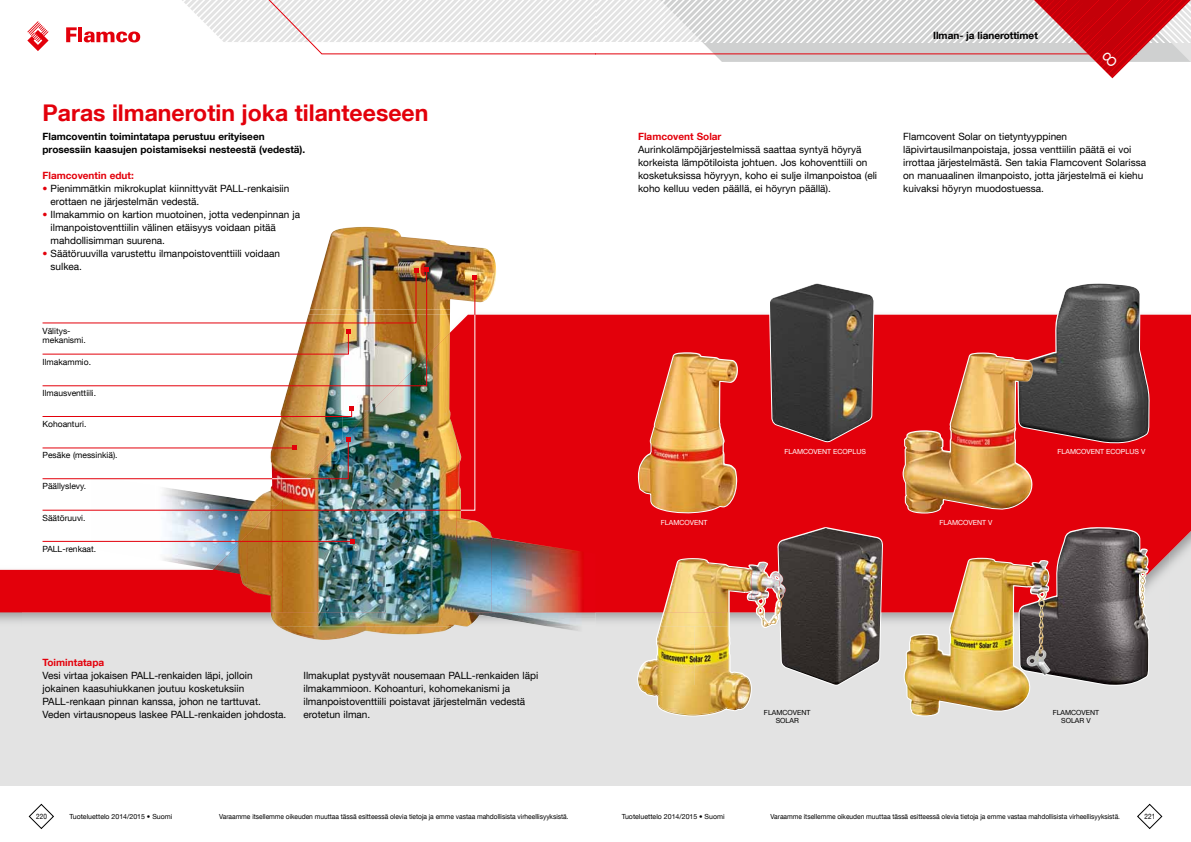
<style>
.page{position:relative;width:1191px;height:842px;background:#fff}
.page>*{position:absolute;margin:0;border:0;box-sizing:border-box;transform-origin:0 0}
.t1{font:700 23px "Helvetica Neue LT Com";color:#e3000b}
.t2{font:10px/13px "Helvetica Neue LT Com";color:#000}
.t3{font:700 10px/13px "Helvetica Neue LT Com";color:#000}
.t4{font:700 10px "Helvetica Neue LT Com";color:#e3000b}
.t5{font:8.5px/9.5px "Helvetica Neue LT Com";color:#000}
.t6{font:7.5px "Helvetica Neue LT Com";color:#000;scale:.85 1}
.t7{font:7px "Helvetica Neue LT Com";letter-spacing:-.005em;color:#000;scale:.95 1}
.t8{font:7px/7.8px "Helvetica Neue LT Com";letter-spacing:-.005em;color:#000;text-align:center}
.t9{font:7px "Helvetica Neue LT Com";color:#fff}
.s1{color:#e3000b}
</style>
<div class="page">
<svg style="left:1137px;top:804px;width:25px;height:25px"></svg>
<svg style="left:29px;top:804px;width:25px;height:25px"></svg>
<svg style="left:27px;top:21px;width:22px;height:30px"></svg>
<svg style="left:66px;top:27px;width:11px;height:15px"></svg>
<hr style="left:78px;top:27px;width:4px;height:15px;background:#e3000b">
<div style="left:0;top:485px;width:1191px;height:300px;background:#e3e3e3"></div>
<img style="left:472px;top:612px;width:164px;height:14px">
<svg style="left:0;top:315px;width:1191px;height:297px;background:#e62933"></svg>
<svg style="left:770px;top:300px;width:105px;height:143px"></svg>
<svg style="left:636px;top:312px;width:103px;height:405px;background:#e3121c"></svg>
<svg style="left:637px;top:527px;width:246px;height:189px"></svg>
<svg style="left:904px;top:312px;width:247px;height:404px"></svg>
<img style="left:770px;top:283px;width:103px;height:159px">
<img style="left:639px;top:353px;width:98px;height:160px">
<img style="left:778px;top:528px;width:104px;height:157px">
<img style="left:639px;top:626px;width:111px;height:88px">
<img style="left:673px;top:612px;width:105px;height:14px">
<img style="left:665px;top:560px;width:86px;height:52px">
<img style="left:751px;top:564px;width:29px;height:36px">
<img style="left:670px;top:559px;width:109px;height:31px">
<img style="left:638px;top:590px;width:35px;height:123px">
<img style="left:758px;top:590px;width:21px;height:33px">
<img style="left:708px;top:653px;width:43px;height:61px">
<img style="left:672px;top:712px;width:36px;height:3px">
<img style="left:779px;top:574px;width:6px;height:37px">
<img style="left:1018px;top:283px;width:130px;height:159px">
<img style="left:903px;top:353px;width:130px;height:159px">
<img style="left:1019px;top:528px;width:129px;height:157px">
<img style="left:904px;top:560px;width:147px;height:155px">
<img style="left:321px;top:227px;width:144px;height:49px">
<img style="left:465px;top:246px;width:31px;height:56px">
<img style="left:278px;top:626px;width:300px;height:14px">
<img style="left:271px;top:612px;width:201px;height:14px">
<img style="left:235px;top:511px;width:13px;height:24px">
<img style="left:92px;top:511px;width:143px;height:58px">
<img style="left:387px;top:511px;width:69px;height:101px">
<img style="left:352px;top:511px;width:35px;height:101px">
<img style="left:317px;top:511px;width:35px;height:101px">
<img style="left:283px;top:511px;width:34px;height:101px">
<img style="left:456px;top:439px;width:35px;height:173px">
<img style="left:248px;top:511px;width:35px;height:101px">
<img style="left:213px;top:535px;width:35px;height:53px">
<img style="left:491px;top:535px;width:35px;height:77px">
<img style="left:526px;top:543px;width:69px;height:69px">
<svg style="left:319px;top:269px;width:109px;height:7px"></svg>
<svg style="left:425px;top:268px;width:4px;height:4px"></svg>
<img style="left:42px;top:276px;width:434px;height:235px">
<svg style="left:473px;top:275px;width:4px;height:4px"></svg>
<hr style="left:43px;top:541px;width:309px;height:1px;background:#e3000b">
<svg style="left:350px;top:539px;width:4px;height:4px"></svg>
<svg style="left:42px;top:406px;width:312px;height:11px"></svg>
<svg style="left:460px;top:314px;width:16px;height:197px;background:#e5161f"></svg>
<hr style="left:272px;top:478px;width:39px;height:1px;background:#fff">
<svg style="left:84px;top:0;width:1107px;height:78px"></svg>
<h1 class="t1" style="left:43px;top:99px;width:387px">Paras ilmanerotin joka tilanteeseen</h1>
<p class="t3" style="left:43px;top:130px;width:264px">Flamcoventin toimintatapa perustuu erityiseen prosessiin kaasujen poistamiseksi nesteestä (vedestä).</p>
<p class="t4" style="left:43px;top:169px;width:93px">Flamcoventin edut:</p>
<p class="t2" style="left:51px;top:182px;width:240px;text-indent:-8px"><span class="s1">•</span> Pienimmätkin mikrokuplat kiinnittyvät PALL-renkaisiin erottaen ne järjestelmän vedestä.</p>
<p class="t2" style="left:51px;top:208px;width:251px;text-indent:-8px"><span class="s1">•</span> Ilmakammio on kartion muotoinen, jotta vedenpinnan ja ilmanpoistoventtiilin välinen etäisyys voidaan pitää mahdollisimman suurena.</p>
<p class="t2" style="left:51px;top:247px;width:231px;text-indent:-8px"><span class="s1">•</span> Säätöruuvilla varustettu ilmanpoistoventtiili voidaan sulkea.</p>
<p class="t5" style="left:43px;top:326px;width:45px">Välitys&shy;mekanismi.</p>
<p class="t5" style="left:43px;top:357px;width:50px">Ilmakammio.</p>
<p class="t5" style="left:43px;top:388px;width:55px">Ilmausventtiili.</p>
<p class="t5" style="left:43px;top:419px;width:45px">Kohoanturi.</p>
<p class="t5" style="left:43px;top:450px;width:77px">Pesäke (messinkiä).</p>
<p class="t5" style="left:43px;top:481px;width:45px">Päällyslevy.</p>
<p class="t5" style="left:43px;top:513px;width:44px">Säätöruuvi.</p>
<p class="t5" style="left:43px;top:544px;width:55px">PALL-renkaat.</p>
<p class="t4" style="left:43px;top:656px;width:63px">Toimintatapa</p>
<p class="t2" style="left:43px;top:669px;width:245px">Vesi virtaa jokaisen PALL-renkaiden läpi, jolloin jokainen kaasuhiukkanen joutuu kosketuksiin PALL-renkaan pinnan kanssa, johon ne tarttuvat.<br>Veden virtausnopeus laskee PALL-renkaiden johdosta.</p>
<p class="t2" style="left:303px;top:669px;width:236px">Ilmakuplat pystyvät nousemaan PALL-renkaiden läpi ilmakammioon. Kohoanturi, kohomekanismi ja ilmanpoistoventtiili poistavat järjestelmän vedestä erotetun ilman.</p>
<p class="t6" style="left:36px;top:811px;width:14px">220</p>
<p class="t8" style="left:69px;top:813px;width:104px">Tuoteluettelo 2014/2015 • Suomi</p>
<p class="t7" style="left:219px;top:812px;width:369px">Varaamme itsellemme oikeuden muuttaa tässä esitteessä olevia tietoja ja emme vastaa mahdollisista virheellisyyksistä.</p>
<p class="t3" style="left:933px;top:29px;width:106px">Ilman- ja lianerottimet</p>
<p class="t4" style="left:638px;top:130px;width:85px">Flamcovent Solar</p>
<p class="t2" style="left:638px;top:143px;width:240px">Aurinkolämpöjärjestelmissä saattaa syntyä höyryä korkeista lämpötiloista johtuen. Jos kohoventtiili on kosketuksissa höyryyn, koho ei sulje ilmanpoistoa (eli koho kelluu veden päällä, ei höyryn päällä).</p>
<p class="t2" style="left:903px;top:130px;width:244px">Flamcovent Solar on tietyntyyppinen läpivirtausilmanpoistaja, jossa venttiilin päätä ei voi irrottaa järjestelmästä. Sen takia Flamcovent Solarissa on manuaalinen ilmanpoisto, jotta järjestelmä ei kiehu kuivaksi höyryn muodostuessa.</p>
<p class="t9" style="left:661px;top:518px;width:48px">FLAMCOVENT</p>
<p class="t9" style="left:784px;top:448px;width:83px">FLAMCOVENT ECOPLUS</p>
<p class="t9" style="left:939px;top:518px;width:54px">FLAMCOVENT V</p>
<p class="t9" style="left:1057px;top:447px;width:89px">FLAMCOVENT ECOPLUS V</p>
<p class="t8" style="left:764px;top:709px;width:48px">FLAMCOVENT<br>SOLAR</p>
<p class="t8" style="left:1052px;top:709px;width:48px">FLAMCOVENT<br>SOLAR V</p>
<p class="t8" style="left:621px;top:813px;width:104px">Tuoteluettelo 2014/2015 • Suomi</p>
<p class="t7" style="left:770px;top:812px;width:369px">Varaamme itsellemme oikeuden muuttaa tässä esitteessä olevia tietoja ja emme vastaa mahdollisista virheellisyyksistä.</p>
<p class="t6" style="left:1144px;top:811px;width:14px">221</p>
</div>
